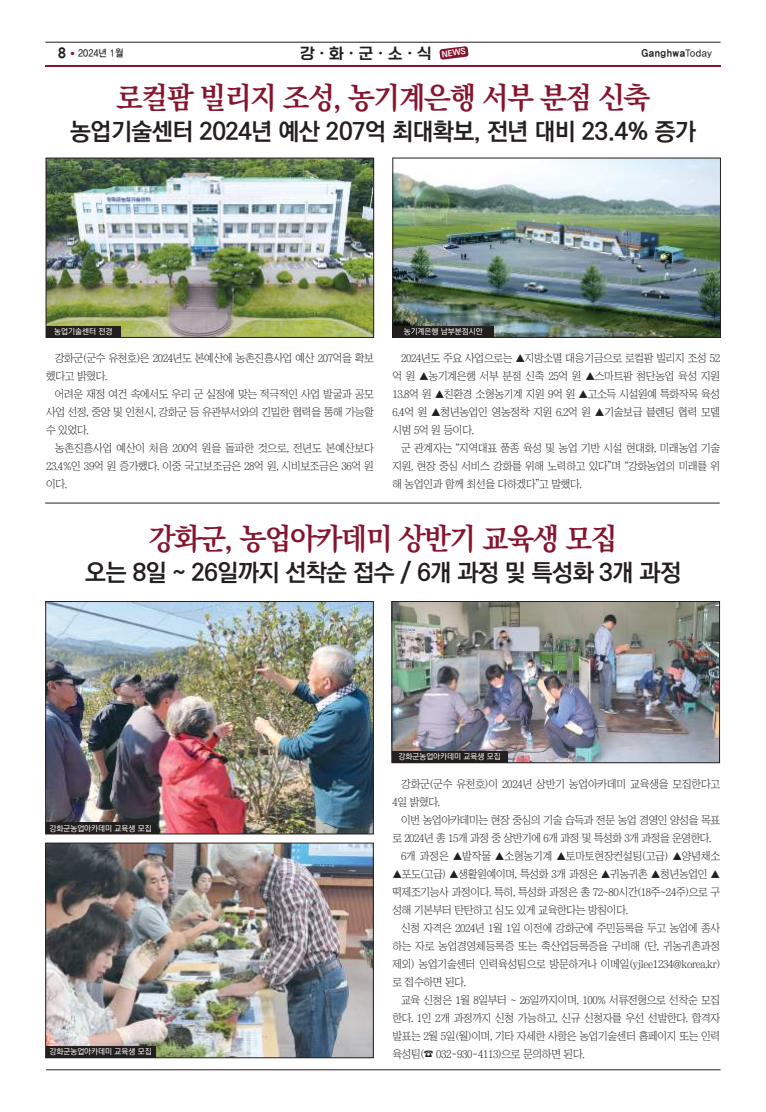
<style>
.page{position:relative;width:766px;height:1112px;background:#fff}
.page>*{position:absolute;margin:0;border:0;box-sizing:border-box;transform-origin:0 0}
.t1{font:700 30px "Ko Pub Batang";letter-spacing:-.05em;color:#86142d;scale:.95 1}
.t2{font:700 24px "Ko Pub Dotum";letter-spacing:-.02em;color:#241f1f}
.t3{font:15px "ONE Mobile Title";color:#241f1f}
.t4{font:14px "YDIYGO360";color:#241f1f;scale:.9 1}
.t5{font:11px/18px "Chosunilbo NM";letter-spacing:-.03em;color:#241f1f;text-align:justify}
.t6{font:10px "YDIYGO350";letter-spacing:.05em;color:#241f1f;scale:.9 1}
.t7{font:10px "YDIYGO330";color:#241f1f;scale:.9 1}
.t8{font:500 8px "Ko Pub Dotum";color:#fff}
.t9{font:7.9px "ONE Mobile Title";color:#fff}
.s1{font-family:"YDIYGO310";font-size:5px;color:#86142d}
.s2{font-family:"YDIYGO330"}
.s3{font-family:"Ko Pub Dotum";font-weight:700}
</style>
<div class="page">
<hr style="left:45px;top:65px;width:675px;height:2px;background:#86142d">
<hr style="left:46px;top:1069px;width:674px;height:1px;background:#241f1f">
<hr style="left:45px;top:42px;width:675px;height:1px;background:#241f1f">
<svg style="left:439px;top:46px;width:29px;height:14px"></svg>
<hr style="left:45px;top:502px;width:674px;height:1px;background:#241f1f">
<img style="left:394px;top:160px;width:324px;height:175px">
<div style="left:392px;top:158px;width:328px;height:179px;border:1px solid #241f1f"></div>
<div style="left:392px;top:325px;width:101px;height:12px;background:#241f1f"></div>
<img style="left:48px;top:844px;width:323px;height:211px">
<div style="left:46px;top:842px;width:327px;height:215px;border:1px solid #241f1f"></div>
<div style="left:46px;top:1045px;width:109px;height:12px;background:#241f1f"></div>
<img style="left:48px;top:603px;width:323px;height:229px">
<div style="left:46px;top:601px;width:327px;height:233px;border:1px solid #241f1f"></div>
<div style="left:46px;top:822px;width:109px;height:12px;background:#241f1f"></div>
<img style="left:48px;top:160px;width:324px;height:175px">
<div style="left:46px;top:158px;width:328px;height:179px;border:1px solid #241f1f"></div>
<div style="left:46px;top:325px;width:75px;height:12px;background:#241f1f"></div>
<img style="left:393px;top:603px;width:324px;height:157px">
<div style="left:391px;top:601px;width:328px;height:161px;border:1px solid #241f1f"></div>
<div style="left:392px;top:750px;width:115px;height:12px;background:#241f1f"></div>
<p class="t4" style="left:58px;top:45px;width:9px">8</p>
<p class="t7" style="left:70px;top:47px;width:61px"><span class="s1">●</span> 2024년 1월</p>
<h3 class="t3" style="left:300px;top:45px;width:133px">강ㆍ화ㆍ군ㆍ소ㆍ식</h3>
<p class="t9" style="left:441px;top:50px;width:26px;rotate:-7deg">NEWS</p>
<p class="t6" style="left:641px;top:48px;width:80px">Ganghwa<span class="s2">Today</span></p>
<h1 class="t1" style="left:116px;top:82px;width:563px">로컬팜 빌리지 조성, 농기계은행 서부 분점 신축</h1>
<h2 class="t2" style="left:70px;top:119px;width:627px">농업기술센터 2024년 예산 207억 최대확보, 전년 대비 23.4% 증가</h2>
<p class="t8" style="left:54px;top:327px;width:60px">농업기술센터 전경</p>
<p class="t5" style="left:46px;top:349px;width:329px;text-indent:9px">강화군(군수 유천호)은 2024년도 본예산에 농촌진흥사업 예산 207억을 확보 했다고 밝혔다.</p>
<p class="t5" style="left:46px;top:385px;width:329px;text-indent:9px">어려운 재정 여건 속에서도 우리 군 실정에 맞는 적극적인 사업 발굴과 공모 사업 선정, 중앙 및 인천시, 강화군 등 유관부서와의 긴밀한 협력을 통해 가능할 수 있었다.</p>
<p class="t5" style="left:46px;top:439px;width:329px;text-indent:9px">농촌진흥사업 예산이 처음 200억 원을 돌파한 것으로, 전년도 본예산보다 23.4%인 39억 원 증가했다. 이중 국고보조금은 28억 원, 시비보조금은 36억 원 이다.</p>
<p class="t8" style="left:403px;top:327px;width:81px">농기계은행 남부분점시안</p>
<p class="t5" style="left:392px;top:349px;width:329px;text-indent:9px">2024년도 주요 사업으로는 ▲지방소멸 대응기금으로 로컬팜 빌리지 조성 52 억 원 ▲농기계은행 서부 분점 신축 25억 원 ▲스마트팜 첨단농업 육성 지원 13.8억 원 ▲친환경 소형농기계 지원 9억 원 ▲고소득 시설원예 특화작목 육성 6.4억 원 ▲청년농업인 영농정착 지원 6.2억 원 ▲기술보급 블렌딩 협력 모델 시범 5억 원 등이다.</p>
<p class="t5" style="left:392px;top:439px;width:329px;text-indent:9px">군 관계자는 “지역대표 품종 육성 및 농업 기반 시설 현대화, 미래농업 기술 지원, 현장 중심 서비스 강화를 위해 노력하고 있다”며 “강화농업의 미래를 위 해 농업인과 함께 최선을 다하겠다”고 말했다.</p>
<h1 class="t1" style="left:149px;top:523px;width:494px">강화군, 농업아카데미 상반기 교육생 모집</h1>
<h2 class="t2" style="left:85px;top:560px;width:597px">오는 8일 ~ 26일까지 선착순 접수 / 6개 과정 및 특성화 3개 과정</h2>
<p class="t8" style="left:49px;top:824px;width:104px">강화군농업아카데미 교육생 모집</p>
<p class="t8" style="left:49px;top:1047px;width:104px">강화군농업아카데미 교육생 모집</p>
<p class="t8" style="left:398px;top:752px;width:104px">강화군농업아카데미 교육생 모집</p>
<p class="t5" style="left:392px;top:774px;width:329px;text-indent:9px">강화군(군수 유천호)이 2024년 상반기 농업아카데미 교육생을 모집한다고<br>4일 밝혔다.</p>
<p class="t5" style="left:401px;top:810px;width:320px">이번 농업아카데미는 현장 중심의 기술 습득과 전문 농업 경영인 양성을 목표</p>
<p class="t5" style="left:392px;top:828px;width:320px">로 2024년 총 15개 과정 중 상반기에 6개 과정 및 특성화 3개 과정을 운영한다.</p>
<p class="t5" style="left:401px;top:846px;width:320px">6개 과정은 ▲밭작물 ▲소형농기계 ▲토마토현장컨설팅(고급) ▲양념채소</p>
<p class="t5" style="left:392px;top:864px;width:329px">▲포도(고급) ▲생활원예이며, 특성화 3개 과정은 ▲귀농귀촌 ▲청년농업인 ▲ 떡제조기능사 과정이다. 특히, 특성화 과정은 총 72~80시간(18주~24주)으로 구 성해 기본부터 탄탄하고 심도 있게 교육한다는 방침이다.</p>
<p class="t5" style="left:392px;top:918px;width:329px;text-indent:9px">신청 자격은 2024년 1월 1일 이전에 강화군에 주민등록을 두고 농업에 종사 하는 자로 농업경영체등록증 또는 축산업등록증을 구비해 (단, 귀농귀촌과정 제외) 농업기술센터 인력육성팀으로 방문하거나 이메일(yjlee1234@korea.kr) 로 접수하면 된다.</p>
<p class="t5" style="left:392px;top:990px;width:329px;text-indent:9px">교육 신청은 1월 8일부터 ~ 26일까지이며, 100% 서류전형으로 선착순 모집 한다. 1인 2개 과정까지 신청 가능하고, 신규 신청자를 우선 선발한다. 합격자 발표는 2월 5일(월)이며, 기타 자세한 사항은 농업기술센터 홈페이지 또는 인력 육성팀(<span class="s3">☎</span> 032-930-4113)으로 문의하면 된다.</p>
</div>
